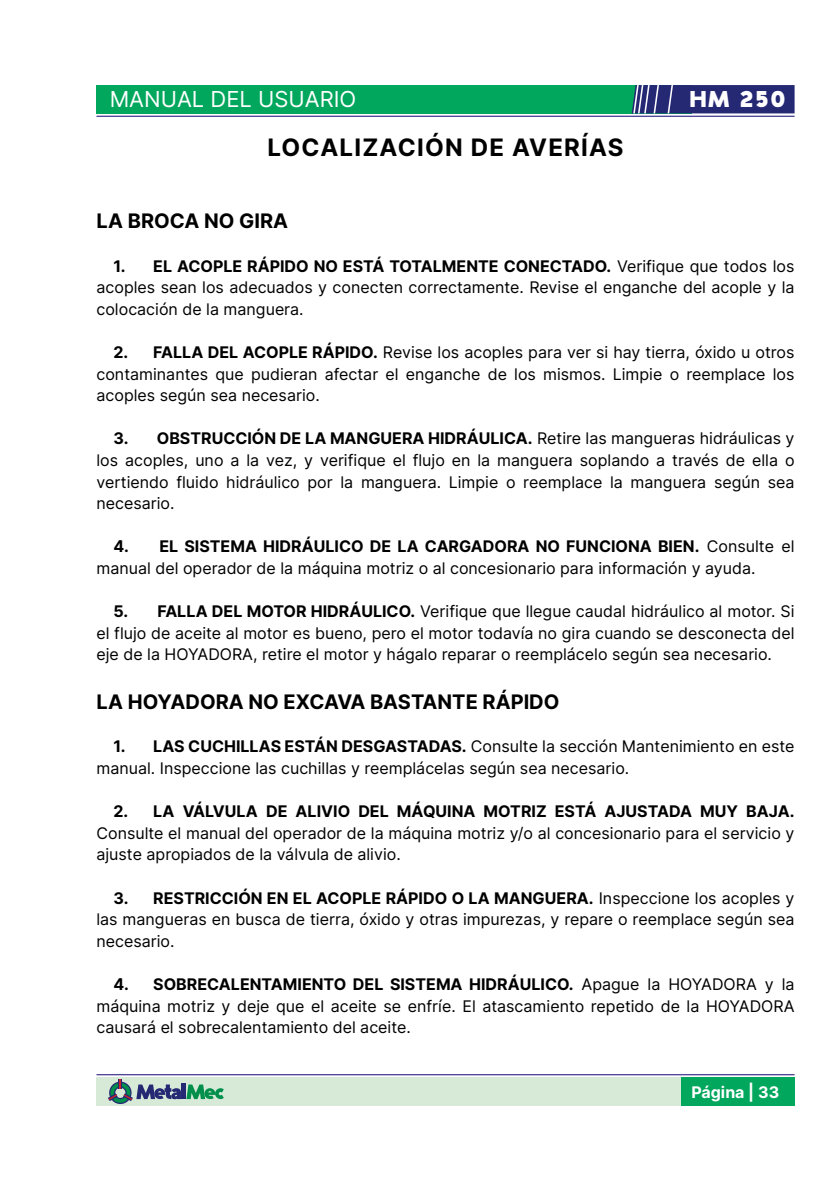
<style>
.page{position:relative;width:840px;height:1191px;background:#fff}
.page>*{position:absolute;margin:0;border:0;box-sizing:border-box;transform-origin:0 0}
.t1{font:700 24px "Inter";letter-spacing:.05em;color:#000}
.t2{font:800 22.2px "Creo";color:#fff}
.t3{font:22px "Inter";color:#fff}
.t4{font:700 20px "Inter";color:#000}
.t5{font:16px/21.6px "Inter";color:#000;text-align:justify}
.t6{font:700 16px "Inter";color:#000}
.t7{font:700 16px "Inter";color:#fff}
.s1{font-weight:700}
</style>
<div class="page">
<div style="left:680px;top:1077px;width:114px;height:29px;background:#00a75c"></div>
<div style="left:96px;top:1077px;width:584px;height:29px;background:#d7ead8"></div>
<div style="left:96px;top:85px;width:596px;height:28px;background:#00a75c"></div>
<hr style="left:96px;top:116px;width:698px;height:1px;background:#2f2483">
<svg style="left:631px;top:85px;width:163px;height:28px;background:#2f3479"></svg>
<hr style="left:96px;top:1074px;width:698px;height:1px;background:#2f2483">
<svg style="left:108px;top:1079px;width:116px;height:25px"></svg>
<h3 class="t3" style="left:110px;top:86px;width:248px">MANUAL DEL USUARIO</h3>
<h2 class="t2" style="left:689px;top:90px;width:97px">HM 250</h2>
<h1 class="t1" style="left:267px;top:132px;width:357px">LOCALIZACIÓN DE AVERÍAS</h1>
<p class="t4" style="left:96px;top:209px;width:193px">LA BROCA NO GIRA</p>
<p class="t5" style="left:96px;top:255px;width:699px;text-indent:17px"><span class="s1">1. EL ACOPLE RÁPIDO NO ESTÁ TOTALMENTE CONECTADO.</span> Verifique que todos los acoples sean los adecuados y conecten correctamente. Revise el enganche del acople y la colocación de la manguera.</p>
<p class="t5" style="left:96px;top:341px;width:699px;text-indent:17px"><span class="s1">2. FALLA DEL ACOPLE RÁPIDO.</span> Revise los acoples para ver si hay tierra, óxido u otros contaminantes que pudieran afectar el enganche de los mismos. Limpie o reemplace los acoples según sea necesario.</p>
<p class="t5" style="left:96px;top:428px;width:699px;text-indent:17px"><span class="s1">3. OBSTRUCCIÓN DE LA MANGUERA HIDRÁULICA.</span> Retire las mangueras hidráulicas y los acoples, uno a la vez, y verifique el flujo en la manguera soplando a través de ella o vertiendo fluido hidráulico por la manguera. Limpie o reemplace la manguera según sea necesario.</p>
<p class="t5" style="left:96px;top:536px;width:699px;text-indent:17px"><span class="s1">4. EL SISTEMA HIDRÁULICO DE LA CARGADORA NO FUNCIONA BIEN.</span> Consulte el manual del operador de la máquina motriz o al concesionario para información y ayuda.</p>
<p class="t5" style="left:96px;top:600px;width:699px;text-indent:17px"><span class="s1">5. FALLA DEL MOTOR HIDRÁULICO.</span> Verifique que llegue caudal hidráulico al motor. Si el flujo de aceite al motor es bueno, pero el motor todavía no gira cuando se desconecta del eje de la HOYADORA, retire el motor y hágalo reparar o reemplácelo según sea necesario.</p>
<p class="t4" style="left:96px;top:689px;width:464px">LA HOYADORA NO EXCAVA BASTANTE RÁPIDO</p>
<p class="t5" style="left:96px;top:735px;width:699px;text-indent:17px"><span class="s1">1. LAS CUCHILLAS ESTÁN DESGASTADAS.</span> Consulte la sección Mantenimiento en este manual. Inspeccione las cuchillas y reemplácelas según sea necesario.</p>
<p class="t6" style="left:113px;top:801px;width:682px">2. LA VÁLVULA DE ALIVIO DEL MÁQUINA MOTRIZ ESTÁ AJUSTADA MUY BAJA.</p>
<p class="t5" style="left:96px;top:822px;width:699px">Consulte el manual del operador de la máquina motriz y/o al concesionario para el servicio y ajuste apropiados de la válvula de alivio.</p>
<p class="t5" style="left:96px;top:887px;width:699px;text-indent:17px"><span class="s1">3. RESTRICCIÓN EN EL ACOPLE RÁPIDO O LA MANGUERA.</span> Inspeccione los acoples y las mangueras en busca de tierra, óxido y otras impurezas, y repare o reemplace según sea necesario.</p>
<p class="t5" style="left:96px;top:973px;width:699px;text-indent:17px"><span class="s1">4. SOBRECALENTAMIENTO DEL SISTEMA HIDRÁULICO.</span> Apague la HOYADORA y la máquina motriz y deje que el aceite se enfríe. El atascamiento repetido de la HOYADORA causará el sobrecalentamiento del aceite.</p>
<p class="t7" style="left:691px;top:1082px;width:89px">Página | 33</p>
</div>
